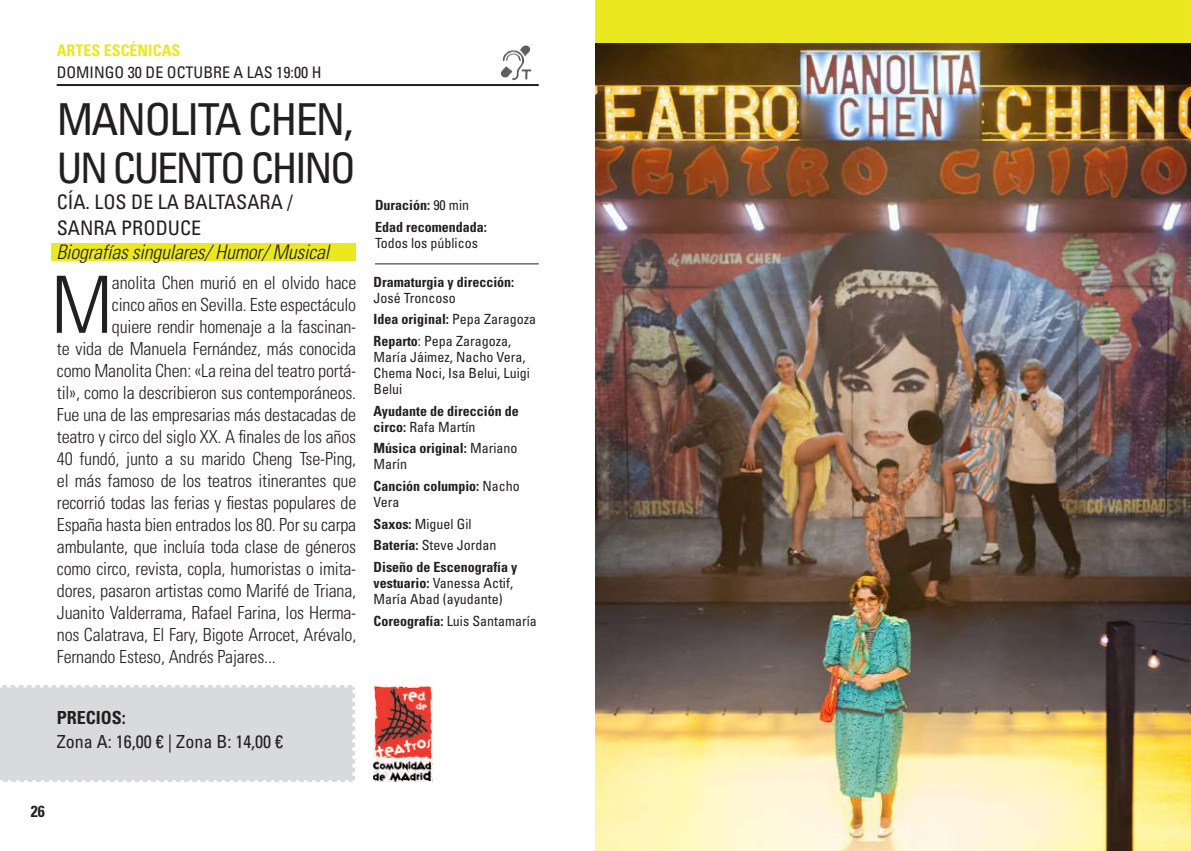
<style>
.page{position:relative;width:1191px;height:851px;background:#fff}
.page>*{position:absolute;margin:0;border:0;box-sizing:border-box;transform-origin:0 0}
.t1{font:300 condensed 79px "Univers LT Std";color:#231f20}
.t2{font:condensed 44px "Univers LT Std";letter-spacing:-.04em;color:#231f20}
.t3{font:condensed 42px "Univers LT Std";letter-spacing:-.055em;color:#231f20}
.t4{font:italic 300 condensed 20px "Univers LT Std";letter-spacing:-.01em;color:#231f20}
.t5{font:condensed 20px/26px "Univers LT Std";color:#231f20}
.t6{font:300 condensed 18px "Univers LT Std";letter-spacing:-.01em;color:#231f20}
.t7{font:condensed 18px "Univers LT Std";color:#231f20}
.t8{font:700 condensed 18px "Univers LT Std";color:#231f20}
.t9{font:condensed 16px "Univers LT Std";color:#231f20}
.t10{font:700 condensed 16px "Univers LT Std";color:#ece820}
.t11{font:700 condensed 16px "Univers LT Std";color:#231f20}
.t12{font:700 condensed 14px/16px "Univers LT Std";color:#231f20}
.t13{font:condensed 14px/16px "Univers LT Std";color:#231f20}
.s1{font-weight:400}
.s2{font-weight:700}
</style>
<div class="page">
<div style="left:51px;top:243px;width:305px;height:18px;background:#ece820"></div>
<hr style="left:57px;top:84px;width:482px;height:2px;background:#231f20">
<hr style="left:375px;top:263px;width:164px;height:1px;background:#231f20">
<img style="left:500px;top:45px;width:32px;height:36px">
<div style="left:0;top:685px;width:354px;height:96px;background:#d9dadc"></div>
<svg style="left:0;top:779px;width:355px;height:3px"></svg>
<svg style="left:352px;top:685px;width:3px;height:88px"></svg>
<svg style="left:0;top:685px;width:346px;height:2px"></svg>
<img style="left:373px;top:685px;width:60px;height:96px">
<img style="left:595px;top:43px;width:596px;height:807px">
<div style="left:595px;top:0;width:596px;height:43px;background:#ece820"></div>
<p class="t10" style="left:57px;top:40px;width:125px">ARTES ESCÉNICAS</p>
<p class="t9" style="left:57px;top:62px;width:266px">DOMINGO 30 DE OCTUBRE A LAS 19:00 H</p>
<h2 class="t2" style="left:57px;top:92px;width:298px">MANOLITA CHEN,</h2>
<h3 class="t3" style="left:57px;top:141px;width:301px">UN CUENTO CHINO</h3>
<p class="t5" style="left:57px;top:189px;width:238px">CÍA. LOS DE LA BALTASARA /<br>SANRA PRODUCE</p>
<p class="t4" style="left:56px;top:239px;width:274px">Biografías singulares/ Humor/ Musical</p>
<h1 class="t1" style="left:51px;top:257px;width:63px">M</h1>
<p class="t6" style="left:112px;top:271px;width:246px">anolita Chen murió en el olvido hace</p>
<p class="t6" style="left:112px;top:293px;width:246px">cinco años en Sevilla. Este espectáculo</p>
<p class="t6" style="left:112px;top:315px;width:246px">quiere rendir homenaje a la fascinan-</p>
<p class="t6" style="left:57px;top:337px;width:301px">te vida de Manuela Fernández, más conocida</p>
<p class="t6" style="left:57px;top:359px;width:301px">como Manolita Chen: «La reina del teatro portá-</p>
<p class="t6" style="left:57px;top:381px;width:301px">til», como la describieron sus contemporáneos.</p>
<p class="t6" style="left:57px;top:403px;width:301px">Fue una de las empresarias más destacadas de</p>
<p class="t6" style="left:57px;top:425px;width:301px">teatro y circo del siglo XX. A finales de los años</p>
<p class="t6" style="left:57px;top:447px;width:301px">40 fundó, junto a su marido Cheng Tse-Ping,</p>
<p class="t6" style="left:57px;top:469px;width:301px">el más famoso de los teatros itinerantes que</p>
<p class="t6" style="left:57px;top:491px;width:301px">recorrió todas las ferias y fiestas populares de</p>
<p class="t6" style="left:57px;top:513px;width:301px">España hasta bien entrados los 80. Por su carpa</p>
<p class="t6" style="left:57px;top:535px;width:301px">ambulante, que incluía toda clase de géneros</p>
<p class="t6" style="left:57px;top:557px;width:301px">como circo, revista, copla, humoristas o imita-</p>
<p class="t6" style="left:57px;top:579px;width:301px">dores, pasaron artistas como Marifé de Triana,</p>
<p class="t6" style="left:57px;top:601px;width:301px">Juanito Valderrama, Rafael Farina, los Herma-</p>
<p class="t6" style="left:57px;top:623px;width:301px">nos Calatrava, El Fary, Bigote Arrocet, Arévalo,</p>
<p class="t6" style="left:57px;top:645px;width:220px">Fernando Esteso, Andrés Pajares...</p>
<p class="t8" style="left:57px;top:706px;width:71px">PRECIOS:</p>
<p class="t7" style="left:57px;top:730px;width:228px">Zona A: 16,00 € | Zona B: 14,00 €</p>
<p class="t12" style="left:375px;top:194px;width:113px;line-height:21.6px">Duración: <span class="s1">90 min<br></span>Edad recomendada:</p>
<p class="t13" style="left:375px;top:235px;width:104px">Todos los públicos</p>
<p class="t12" style="left:373px;top:273px;width:142px">Dramaturgia y dirección:</p>
<p class="t13" style="left:373px;top:286px;width:164px;line-height:21.6px">José Troncoso<br><span class="s2">Idea original:</span> Pepa Zaragoza<br><span class="s2">Reparto</span>: Pepa Zaragoza,</p>
<p class="t13" style="left:373px;top:349px;width:158px">María Jáimez, Nacho Vera,<br>Chema Noci, Isa Belui, Luigi<br>Belui</p>
<p class="t12" style="left:373px;top:402px;width:147px">Ayudante de dirección de circo: <span class="s1">Rafa Martín</span></p>
<p class="t12" style="left:373px;top:440px;width:145px">Música original: <span class="s1">Mariano<br>Marín</span></p>
<p class="t12" style="left:373px;top:478px;width:148px">Canción columpio: <span class="s1">Nacho<br>Vera</span></p>
<p class="t12" style="left:373px;top:513px;width:145px;line-height:21.6px">Saxos: <span class="s1">Miguel Gil<br></span>Batería: <span class="s1">Steve Jordan<br></span>Diseño de Escenografía y</p>
<p class="t13" style="left:373px;top:575px;width:141px"><span class="s2">vestuario:</span> Vanessa Actif,<br>María Abad (ayudante)</p>
<p class="t13" style="left:373px;top:612px;width:165px"><span class="s2">Coreografía:</span> Luis Santamaría</p>
<p class="t11" style="left:31px;top:801px;width:16px">26</p>
</div>
